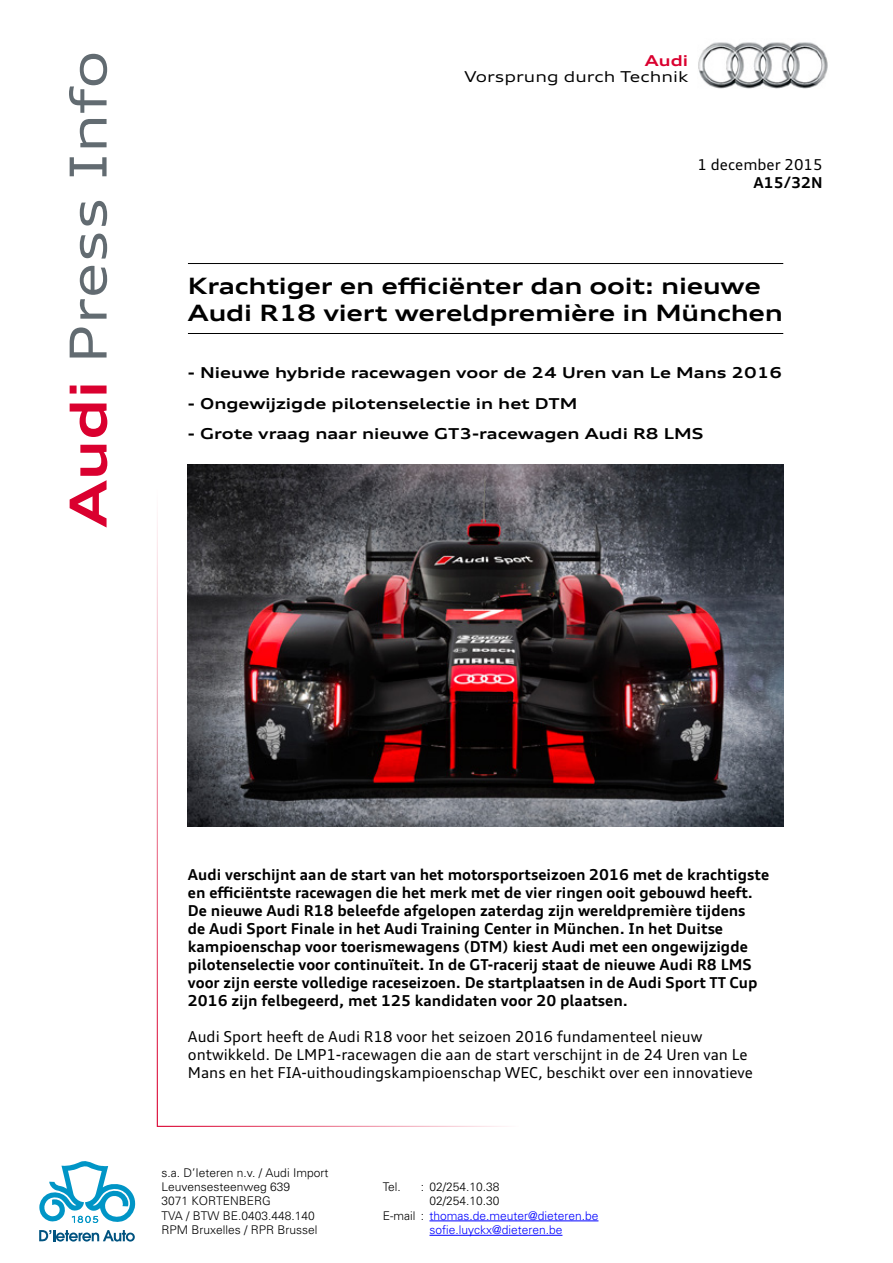
<style>
.page{position:relative;width:893px;height:1263px;background:#fff}
.page>*{position:absolute;margin:0;border:0;box-sizing:border-box;transform-origin:0 0}
.t1{font:expanded 51px "Audi Type";color:#626b71}
.t2{font:700 expanded 22.5px/27px "Audi Type";letter-spacing:-.01em;color:#000}
.t3{font:700 15px/18px "Audi Type";color:#000}
.t4{font:15px/18px "Audi Type";color:#000}
.t5{font:700 expanded 15px "Audi Type";color:#000}
.t6{font:expanded 15px "Audi Type";color:#000}
.t7{font:700 expanded 15px "Audi Type";color:#da002f}
.t8{font:300 12px/14.4px "Univers";color:#000}
.t9{font:300 12px "Univers";color:#00f}
.s1{font-weight:700;color:#da002f}
.s2{color:#000}
</style>
<div class="page">
<hr style="left:429px;top:1220px;width:169px;height:1px;background:#00f">
<hr style="left:429px;top:1235px;width:133px;height:1px;background:#00f">
<svg style="left:39px;top:1161px;width:96px;height:62px"></svg>
<svg style="left:39px;top:1230px;width:96px;height:11px"></svg>
<img style="left:698px;top:42px;width:130px;height:47px">
<hr style="left:188px;top:263px;width:595px;height:1px;background:#000">
<hr style="left:188px;top:333px;width:595px;height:1px;background:#000">
<img style="left:188px;top:465px;width:595px;height:361px">
<h1 class="t1" style="left:54px;top:528px;width:479px;rotate:-90deg"><span class="s1">Audi</span> Press Info</h1>
<p class="t7" style="left:645px;top:50px;width:45px">Audi</p>
<p class="t6" style="left:465px;top:67px;width:225px">Vorsprung durch Technik</p>
<p class="t4" style="left:698px;top:155px;width:126px">1 december 2015</p>
<p class="t3" style="left:753px;top:173px;width:70px">A15/32N</p>
<h2 class="t2" style="left:188px;top:271px;width:596px">Krachtiger en efficiënter dan ooit: nieuwe<br>Audi R18 viert wereldpremière in München</h2>
<p class="t5" style="left:188px;top:362px;width:596px">- Nieuwe hybride racewagen voor de 24 Uren van Le Mans 2016</p>
<p class="t5" style="left:188px;top:393px;width:391px">- Ongewijzigde pilotenselectie in het DTM</p>
<p class="t5" style="left:188px;top:424px;width:517px">- Grote vraag naar nieuwe GT3-racewagen Audi R8 LMS</p>
<p class="t3" style="left:188px;top:865px;width:583px">Audi verschijnt aan de start van het motorsportseizoen 2016 met de krachtigste en efficiëntste racewagen die het merk met de vier ringen ooit gebouwd heeft.<br>De nieuwe Audi R18 beleefde afgelopen zaterdag zijn wereldpremière tijdens<br>de Audi Sport Finale in het Audi Training Center in München. In het Duitse kampioenschap voor toerismewagens (DTM) kiest Audi met een ongewijzigde pilotenselectie voor continuïteit. In de GT-racerij staat de nieuwe Audi R8 LMS voor zijn eerste volledige raceseizoen. De startplaatsen in de Audi Sport TT Cup 2016 zijn felbegeerd, met 125 kandidaten voor 20 plaatsen.</p>
<p class="t4" style="left:188px;top:1027px;width:567px">Audi Sport heeft de Audi R18 voor het seizoen 2016 fundamenteel nieuw ontwikkeld. De LMP1-racewagen die aan de start verschijnt in de 24 Uren van Le<br>Mans en het FIA-uithoudingskampioenschap WEC, beschikt over een innovatieve</p>
<p class="t8" style="left:162px;top:1165px;width:168px">s.a. D’Ieteren n.v. / Audi Import<br>Leuvensesteenweg 639<br>3071 KORTENBERG<br>TVA / BTW BE.0403.448.140<br>RPM Bruxelles / RPR Brussel</p>
<p class="t8" style="left:383px;top:1179px;width:20px">Tel.</p>
<p class="t8" style="left:421px;top:1179px;width:80px">: 02/254.10.38</p>
<p class="t8" style="left:429px;top:1193px;width:72px">02/254.10.30</p>
<p class="t9" style="left:383px;top:1208px;width:217px"><span class="s2">E-mail :</span> thomas.de.meuter@dieteren.be</p>
<p class="t9" style="left:429px;top:1222px;width:134px">sofie.luyckx@dieteren.be</p>
</div>
